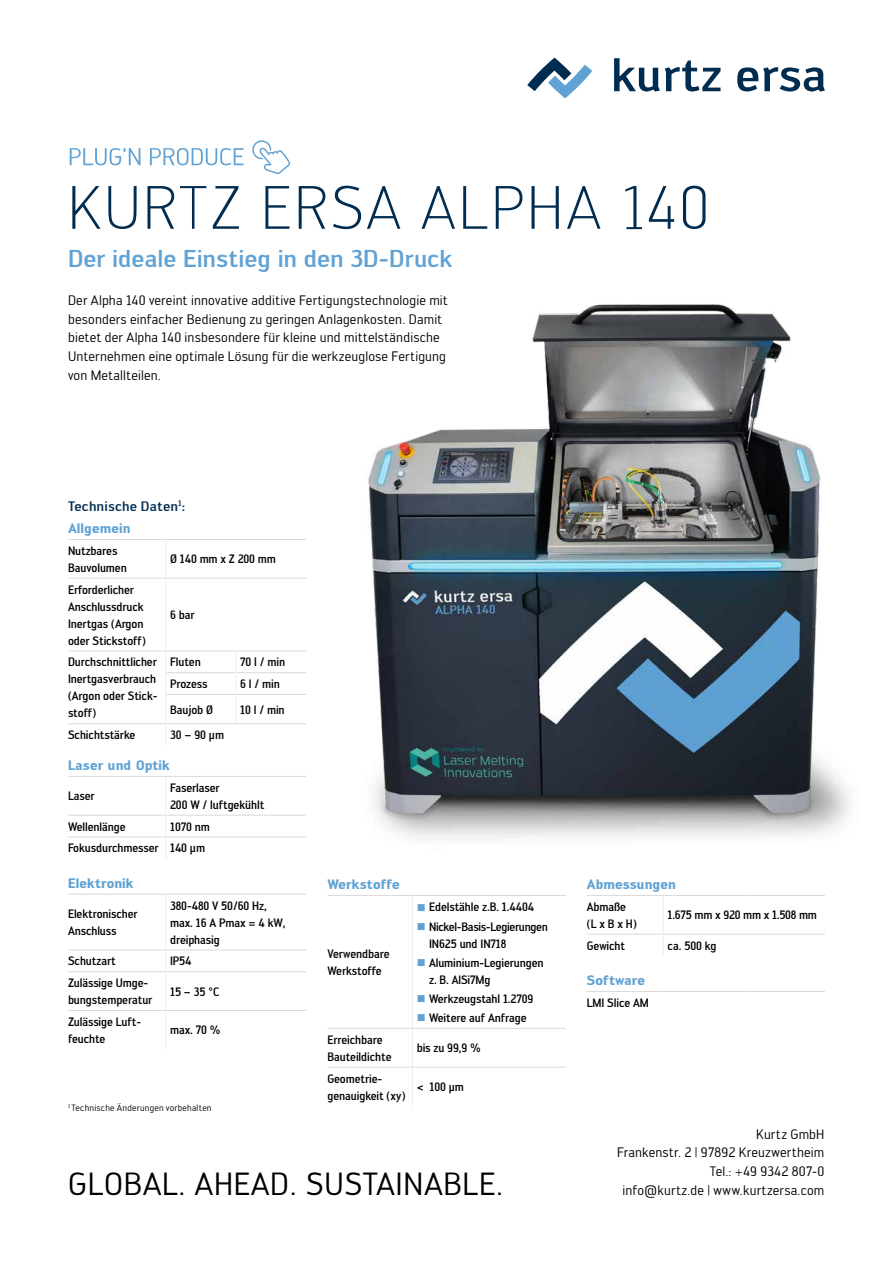
<style>
.page{position:relative;width:893px;height:1263px;background:#fff}
.page>*{position:absolute;margin:0;border:0;box-sizing:border-box;transform-origin:0 0}
.t1{font:300 60px "Engel";letter-spacing:.05em;color:#002c50}
.t2{font:31.5px "Engel";letter-spacing:.025em;color:#000}
.t3{font:500 24px "Engel";letter-spacing:-.005em;color:#60a2d4}
.t4{font:13.5px/18.8px "Engel";letter-spacing:.01em;color:#000}
.t5{font:700 13.5px "Engel";letter-spacing:.01em;color:#60a2d4;scale:.95 1}
.t6{font:500 13.5px/22.4px "Engel";letter-spacing:.01em;color:#002c50}
.t7{font:500 12px/17px "Engel";letter-spacing:-.01em;color:#000;scale:.9 1}
.t8{font:500 12px/17px "Engel";letter-spacing:-.03em;color:#000;scale:.9 1}
.t9{font:9px "Engel";letter-spacing:.025em;color:#000}
.s1{font-weight:700;color:#60a2d4}
.s2{color:#60a2d4}
</style>
<div class="page">
<svg style="left:614px;top:58px;width:106px;height:34px"></svg>
<svg style="left:737px;top:67px;width:88px;height:25px"></svg>
<svg style="left:527px;top:58px;width:65px;height:40px"></svg>
<img style="left:303px;top:304px;width:548px;height:535px">
<svg style="left:252px;top:140px;width:38px;height:34px"></svg>
<svg style="left:70px;top:148px;width:174px;height:17px"></svg>
<div style="left:68px;top:517px;width:238px;height:22px;background:#fff"></div>
<hr style="left:68px;top:578px;width:97px;height:1px;background:#dadada">
<hr style="left:166px;top:578px;width:70px;height:1px;background:#dadada">
<hr style="left:236px;top:578px;width:70px;height:1px;background:#dadada">
<hr style="left:68px;top:776px;width:98px;height:1px;background:#dadada">
<hr style="left:166px;top:776px;width:70px;height:1px;background:#dadada">
<hr style="left:236px;top:776px;width:70px;height:1px;background:#dadada">
<hr style="left:68px;top:651px;width:97px;height:1px;background:#dadada">
<hr style="left:166px;top:651px;width:70px;height:1px;background:#dadada">
<hr style="left:236px;top:651px;width:70px;height:1px;background:#dadada">
<hr style="left:166px;top:672px;width:70px;height:1px;background:#dadada">
<hr style="left:236px;top:672px;width:70px;height:1px;background:#dadada">
<hr style="left:166px;top:694px;width:70px;height:1px;background:#dadada">
<hr style="left:236px;top:694px;width:70px;height:1px;background:#dadada">
<hr style="left:68px;top:723px;width:97px;height:1px;background:#dadada">
<hr style="left:166px;top:723px;width:70px;height:1px;background:#dadada">
<hr style="left:236px;top:723px;width:70px;height:1px;background:#dadada">
<hr style="left:68px;top:815px;width:97px;height:1px;background:#dadada">
<hr style="left:166px;top:815px;width:70px;height:1px;background:#dadada">
<hr style="left:236px;top:815px;width:70px;height:1px;background:#dadada">
<hr style="left:68px;top:836px;width:97px;height:1px;background:#dadada">
<hr style="left:166px;top:836px;width:70px;height:1px;background:#dadada">
<hr style="left:236px;top:836px;width:70px;height:1px;background:#dadada">
<hr style="left:68px;top:894px;width:98px;height:1px;background:#dadada">
<hr style="left:166px;top:894px;width:70px;height:1px;background:#dadada">
<hr style="left:236px;top:894px;width:70px;height:1px;background:#dadada">
<hr style="left:68px;top:949px;width:97px;height:1px;background:#dadada">
<hr style="left:166px;top:949px;width:70px;height:1px;background:#dadada">
<hr style="left:236px;top:949px;width:70px;height:1px;background:#dadada">
<hr style="left:68px;top:971px;width:97px;height:1px;background:#dadada">
<hr style="left:166px;top:971px;width:70px;height:1px;background:#dadada">
<hr style="left:236px;top:971px;width:70px;height:1px;background:#dadada">
<hr style="left:68px;top:1010px;width:97px;height:1px;background:#dadada">
<hr style="left:166px;top:1010px;width:70px;height:1px;background:#dadada">
<hr style="left:236px;top:1010px;width:70px;height:1px;background:#dadada">
<hr style="left:68px;top:539px;width:98px;height:1px;background:#dadada">
<hr style="left:166px;top:539px;width:70px;height:1px;background:#dadada">
<hr style="left:236px;top:539px;width:70px;height:1px;background:#dadada">
<hr style="left:165px;top:540px;width:1px;height:38px;background:#ededed">
<hr style="left:165px;top:578px;width:1px;height:73px;background:#ededed">
<svg style="left:165px;top:651px;width:1px;height:43px"></svg>
<hr style="left:165px;top:694px;width:1px;height:30px;background:#ededed">
<svg style="left:165px;top:724px;width:1px;height:21px"></svg>
<hr style="left:165px;top:777px;width:1px;height:38px;background:#ededed">
<svg style="left:165px;top:815px;width:1px;height:43px"></svg>
<hr style="left:165px;top:894px;width:1px;height:56px;background:#ededed">
<svg style="left:165px;top:950px;width:1px;height:22px"></svg>
<hr style="left:165px;top:972px;width:1px;height:38px;background:#ededed">
<hr style="left:165px;top:1010px;width:1px;height:39px;background:#ededed">
<hr style="left:587px;top:895px;width:76px;height:1px;background:#dadada">
<hr style="left:663px;top:895px;width:81px;height:1px;background:#dadada">
<hr style="left:744px;top:895px;width:81px;height:1px;background:#dadada">
<hr style="left:587px;top:991px;width:76px;height:1px;background:#dadada">
<hr style="left:663px;top:991px;width:81px;height:1px;background:#dadada">
<hr style="left:744px;top:991px;width:81px;height:1px;background:#dadada">
<hr style="left:587px;top:934px;width:76px;height:1px;background:#dadada">
<hr style="left:664px;top:934px;width:80px;height:1px;background:#dadada">
<hr style="left:744px;top:934px;width:81px;height:1px;background:#dadada">
<hr style="left:663px;top:896px;width:1px;height:38px;background:#ededed">
<svg style="left:663px;top:934px;width:1px;height:22px"></svg>
<hr style="left:327px;top:895px;width:85px;height:1px;background:#dadada">
<hr style="left:412px;top:895px;width:154px;height:1px;background:#dadada">
<hr style="left:327px;top:1028px;width:85px;height:1px;background:#dadada">
<hr style="left:413px;top:1028px;width:153px;height:1px;background:#dadada">
<hr style="left:327px;top:1067px;width:85px;height:1px;background:#dadada">
<hr style="left:413px;top:1067px;width:153px;height:1px;background:#dadada">
<hr style="left:412px;top:896px;width:1px;height:132px;background:#ededed">
<hr style="left:412px;top:1028px;width:1px;height:39px;background:#ededed">
<hr style="left:412px;top:1067px;width:1px;height:39px;background:#ededed">
<h1 class="t1" style="left:68px;top:173px;width:643px">KURTZ ERSA ALPHA 140</h1>
<h3 class="t3" style="left:68px;top:245px;width:386px">Der ideale Einstieg in den 3D-Druck</h3>
<p class="t4" style="left:68px;top:291px;width:381px">Der Alpha 140 vereint innovative additive Fertigungstechnologie mit besonders einfacher Bedienung zu geringen Anlagenkosten. Damit bietet der Alpha 140 insbesondere für kleine und mittelständische Unternehmen eine optimale Lösung für die werkzeuglose Fertigung von Metallteilen.</p>
<p class="t6" style="left:68px;top:495px;width:119px">Technische Daten<sup>1</sup>:<br><span class="s1">Allgemein</span></p>
<p class="t7" style="left:68px;top:542px;width:67px">Nutzbares<br>Bauvolumen</p>
<p class="t7" style="left:170px;top:550px;width:119px">Ø 140 mm x Z 200 mm</p>
<p class="t7" style="left:68px;top:581px;width:88px">Erforderlicher<br>Anschlussdruck<br>Inertgas (Argon oder Stickstoff)</p>
<p class="t7" style="left:170px;top:606px;width:29px">6 bar</p>
<p class="t7" style="left:68px;top:654px;width:101px;text-align:justify">Durchschnittlicher Inertgasverbrauch (Argon oder Stick&shy;stoff)</p>
<p class="t7" style="left:170px;top:654px;width:36px">Fluten</p>
<p class="t7" style="left:240px;top:654px;width:51px">70 l / min</p>
<p class="t7" style="left:170px;top:675px;width:43px">Prozess</p>
<p class="t7" style="left:240px;top:675px;width:45px">6 l / min</p>
<p class="t7" style="left:170px;top:701px;width:49px">Baujob Ø</p>
<p class="t7" style="left:240px;top:701px;width:51px">10 l / min</p>
<p class="t7" style="left:68px;top:726px;width:76px">Schichtstärke</p>
<p class="t7" style="left:170px;top:726px;width:62px">30 – 90 µm</p>
<p class="t5" style="left:68px;top:757px;width:109px">Laser und Optik</p>
<p class="t7" style="left:68px;top:787px;width:31px">Laser</p>
<p class="t7" style="left:170px;top:779px;width:106px">Faserlaser<br>200 W / luftgekühlt</p>
<p class="t7" style="left:68px;top:818px;width:66px">Wellenlänge</p>
<p class="t7" style="left:68px;top:815px;width:159px;line-height:21.8px;text-indent:102px">1070 nm<br>Fokusdurchmesser 140 μm</p>
<p class="t5" style="left:68px;top:875px;width:71px">Elektronik</p>
<p class="t7" style="left:68px;top:905px;width:79px">Elektronischer<br>Anschluss</p>
<p class="t7" style="left:170px;top:897px;width:130px">380-480 V 50/60 Hz, max. 16 A Pmax = 4 kW, dreiphasig</p>
<p class="t7" style="left:68px;top:952px;width:55px">Schutzart</p>
<p class="t7" style="left:170px;top:952px;width:26px">IP54</p>
<p class="t7" style="left:68px;top:974px;width:95px">Zulässige Umge&shy;bungstemperatur</p>
<p class="t7" style="left:170px;top:983px;width:56px">15 – 35 °C</p>
<p class="t7" style="left:68px;top:1013px;width:83px">Zulässige Luft&shy;feuchte</p>
<p class="t7" style="left:170px;top:1021px;width:58px">max. 70 %</p>
<p class="t9" style="left:68px;top:1103px;width:145px"><sup>1</sup> Technische Änderungen vorbehalten</p>
<p class="t5" style="left:327px;top:876px;width:78px">Werkstoffe</p>
<p class="t7" style="left:327px;top:945px;width:71px">Verwendbare<br>Werkstoffe</p>
<p class="t7" style="left:417px;top:899px;width:132px"><span class="s2">■</span> Edelstähle z.B. 1.4404</p>
<p class="t8" style="left:429px;top:918px;width:133px;text-indent:-12px"><span class="s2">■</span> Nickel-Basis-Legierungen<br>IN625 und IN718</p>
<p class="t7" style="left:429px;top:954px;width:129px;text-indent:-12px"><span class="s2">■</span> Aluminium-Legierungen z. B. AlSi7Mg</p>
<p class="t7" style="left:417px;top:990px;width:131px"><span class="s2">■</span> Werkzeugstahl 1.2709</p>
<p class="t7" style="left:417px;top:1009px;width:124px"><span class="s2">■</span> Weitere auf Anfrage</p>
<p class="t7" style="left:327px;top:1031px;width:73px">Erreichbare<br>Bauteildichte</p>
<p class="t7" style="left:417px;top:1039px;width:73px">bis zu 99,9 %</p>
<p class="t7" style="left:327px;top:1070px;width:88px">Geometrie&shy;genauigkeit (xy)</p>
<p class="t7" style="left:417px;top:1078px;width:54px">&lt; 100 μm</p>
<h2 class="t2" style="left:68px;top:1166px;width:437px">GLOBAL. AHEAD. SUSTAINABLE.</h2>
<p class="t5" style="left:587px;top:876px;width:95px">Abmessungen</p>
<p class="t7" style="left:587px;top:898px;width:57px">Abmaße (L x B x H)</p>
<p class="t7" style="left:668px;top:906px;width:167px">1.675 mm x 920 mm x 1.508 mm</p>
<p class="t7" style="left:587px;top:937px;width:44px">Gewicht</p>
<p class="t7" style="left:668px;top:937px;width:56px">ca. 500 kg</p>
<p class="t5" style="left:587px;top:972px;width:63px">Software</p>
<p class="t7" style="left:587px;top:994px;width:70px">LMI Slice AM</p>
<p class="t4" style="left:617px;top:1124px;width:209px;text-align:right">Kurtz GmbH<br>Frankenstr. 2 | 97892 Kreuzwertheim<br>Tel.: +49 9342 807-0<br>info@kurtz.de | www.kurtzersa.com</p>
</div>
